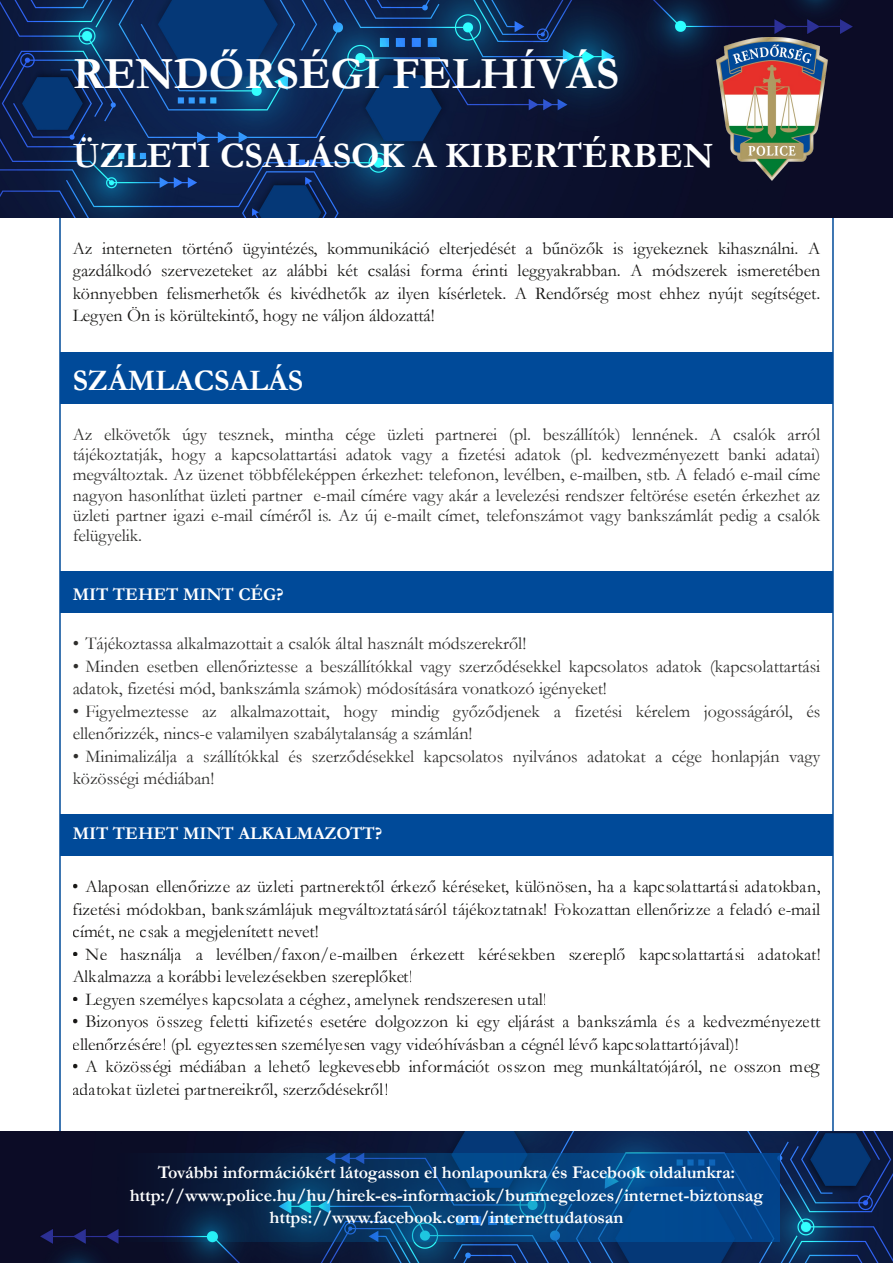
<style>
.page{position:relative;width:893px;height:1263px;background:#fff}
.page>*{position:absolute;margin:0;border:0;box-sizing:border-box;transform-origin:0 0}
.t1{font:700 45px "Garamond";color:#fff}
.t2{font:700 36px "Garamond";color:#fff}
.t3{font:700 30px "Garamond";color:#fff}
.t4{font:18px/22.5px "Garamond";letter-spacing:-.005em;color:#181715}
.t5{font:18px/20.2px "Garamond";letter-spacing:-.005em;color:rgb(24 23 21/.9)}
.t6{font:700 18px/22.5px "Garamond";color:#fff;text-align:center}
.s1{font-size:21px}
</style>
<div class="page">
<img style="left:0;top:0;width:893px;height:217px">
<img style="left:716px;top:37px;width:112px;height:143px">
<img style="left:0;top:1132px;width:893px;height:131px">
<svg style="left:114px;top:1153px;width:665px;height:88px;background:#073b6f"></svg>
<div style="left:60px;top:352px;width:773px;height:52px;background:#004a99"></div>
<div style="left:60px;top:572px;width:773px;height:41px;background:#004a99"></div>
<div style="left:60px;top:814px;width:773px;height:42px;background:#004a99"></div>
<h1 class="t1" style="left:73px;top:49px;width:548px">RENDŐRSÉGI FELHÍVÁS</h1>
<h2 class="t2" style="left:73px;top:136px;width:642px">ÜZLETI CSALÁSOK A KIBERTÉRBEN</h2>
<p class="t4" style="left:73px;top:237px;width:749px;text-align:justify">Az interneten történő ügyintézés, kommunikáció elterjedését a bűnözők is igyekeznek kihasználni. A gazdálkodó szervezeteket az alábbi két csalási forma érinti leggyakrabban. A módszerek ismeretében könnyebben felismerhetők és kivédhetők az ilyen kísérletek. A Rendőrség most ehhez nyújt segítséget.<br>Legyen Ön is körültekintő, hogy ne váljon áldozattá!</p>
<h3 class="t3" style="left:73px;top:364px;width:232px">SZÁMLACSALÁS</h3>
<p class="t5" style="left:73px;top:424px;width:749px;text-align:justify">Az elkövetők úgy tesznek, mintha cége üzleti partnerei (pl. beszállítók) lennének. A csalók arról tájékoztatják, hogy a kapcsolattartási adatok vagy a fizetési adatok (pl. kedvezményezett banki adatai) megváltoztak. Az üzenet többféleképpen érkezhet: telefonon, levélben, e-mailben, stb. A feladó e-mail címe nagyon hasonlíthat üzleti partner e-mail címére vagy akár a levelezési rendszer feltörése esetén érkezhet az üzleti partner igazi e-mail címéről is. Az új e-mailt címet, telefonszámot vagy bankszámlát pedig a csalók felügyelik.</p>
<p class="t6" style="left:73px;top:583px;width:213px">MIT TEHET MINT CÉG?</p>
<p class="t5" style="left:73px;top:634px;width:455px">• Tájékoztassa alkalmazottait a csalók által használt módszerekről!</p>
<p class="t5" style="left:73px;top:655px;width:749px;line-height:22.5px">• Minden esetben ellenőriztesse a beszállítókkal vagy szerződésekkel kapcsolatos adatok (kapcsolattartási adatok, fizetési mód, bankszámla számok) módosítására vonatkozó igényeket!</p>
<p class="t5" style="left:73px;top:700px;width:749px;line-height:22.5px">• Figyelmeztesse az alkalmazottait, hogy mindig győződjenek a fizetési kérelem jogosságáról, és ellenőrizzék, nincs-e valamilyen szabálytalanság a számlán!</p>
<p class="t5" style="left:73px;top:745px;width:749px;line-height:22.5px">• Minimalizálja a szállítókkal és szerződésekkel kapcsolatos nyilvános adatokat a cége honlapján vagy közösségi médiában!</p>
<p class="t6" style="left:73px;top:823px;width:311px">MIT TEHET MINT ALKALMAZOTT?</p>
<p class="t4" style="left:73px;top:875px;width:749px;text-align:justify">• Alaposan ellenőrizze az üzleti partnerektől érkező kéréseket, különösen, ha a kapcsolattartási adatokban, fizetési módokban, bankszámlájuk megváltoztatásáról tájékoztatnak! Fokozattan ellenőrizze a feladó e-mail címét, ne csak a megjelenített nevet!</p>
<p class="t4" style="left:73px;top:943px;width:749px">• Ne használja a levélben/faxon/e-mailben érkezett kérésekben szereplő kapcsolattartási adatokat!<br>Alkalmazza a korábbi levelezésekben szereplőket!</p>
<p class="t4" style="left:73px;top:988px;width:476px">• Legyen személyes kapcsolata a céghez, amelynek rendszeresen utal!</p>
<p class="t4" style="left:73px;top:1010px;width:749px">• Bizonyos összeg feletti kifizetés esetére dolgozzon ki egy eljárást a bankszámla és a kedvezményezett ellenőrzésére! (pl. egyeztessen személyesen vagy videóhívásban a cégnél lévő kapcsolattartójával)!</p>
<p class="t4" style="left:73px;top:1055px;width:749px">• A közösségi médiában a lehető legkevesebb információt osszon meg munkáltatójáról, ne osszon me<span class="s1">g </span>adatokat üzletei partnereikről, szerződésekről!</p>
<p class="t6" style="left:130px;top:1161px;width:635px">További információkért látogasson el honlapounkra és Facebook oldalunkra: http://www.police.hu/hu/hirek-es-informaciok/bunmegelozes/internet-biztonsag https://www.facebook.com/internettudatosan</p>
</div>
